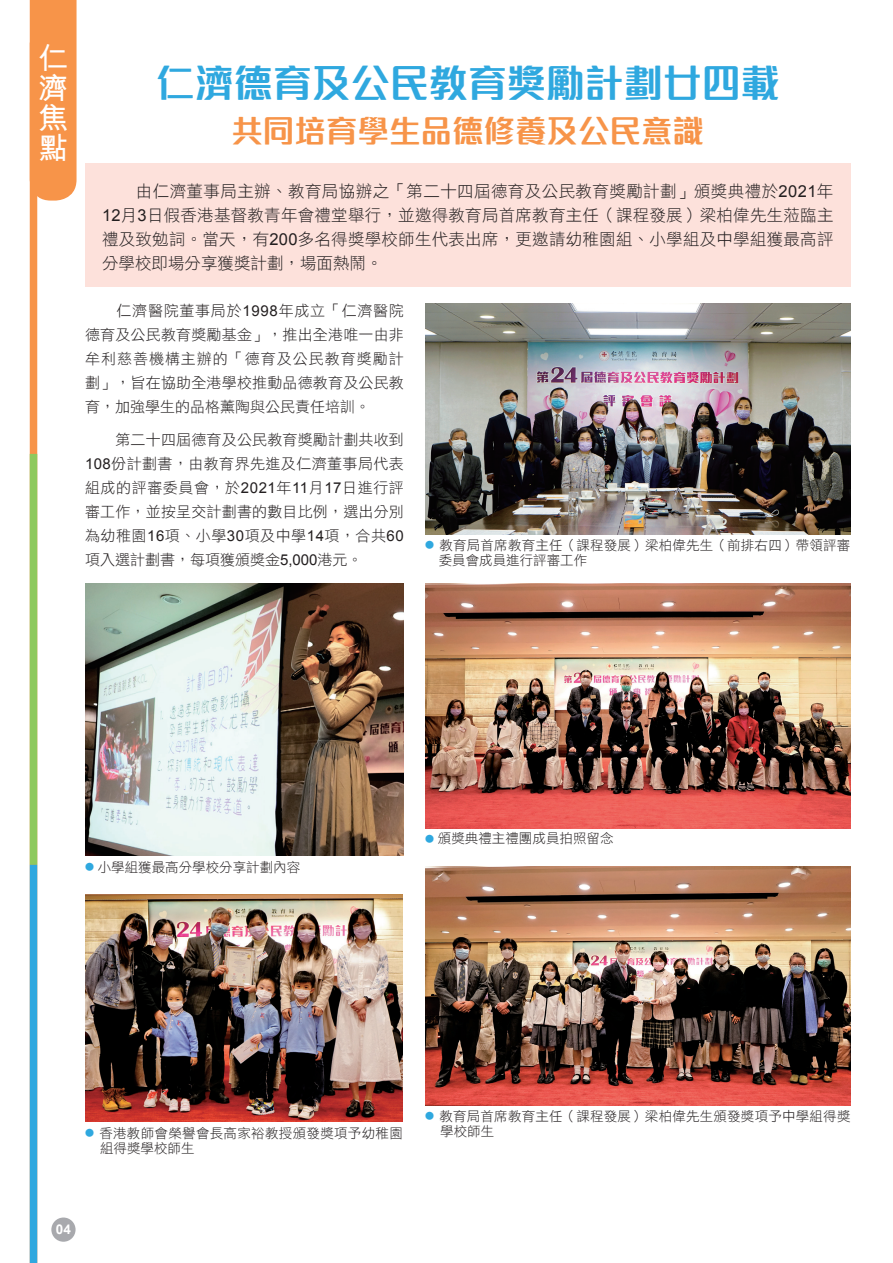
<style>
.page{position:relative;width:893px;height:1263px;background:#fff}
.page>*{position:absolute;margin:0;border:0;box-sizing:border-box;transform-origin:0 0}
.橙标1{font:700 39px "M Finance HK";color:#2fa8df}
.藍標_2{font:700 31.5px "M Finance HK";color:#f79449}
.t1{font:700 30px/30px "M Hei HK";color:#fff;text-align:justify}
.内文1{font:16.5px/24px "DF Hei Std W3";letter-spacing:.015em;color:#231f20;text-align:justify}
.内文2{font:15px/24px "DF Hei Std W3";letter-spacing:.015em;color:#231f20;text-align:justify}
.照片{font:13.5px/15px "DF Hei Std W3";letter-spacing:.015em;color:#231f20}
.t2{font:700 13.5px "Arial";color:#fff}
.s1{font-family:"Arial"}
.s2{font-size:9px;color:#2fa8df}
</style>
<div class="page">
<div style="left:85px;top:163px;width:765px;height:123px;background:#fde1db"></div>
<img style="left:425px;top:303px;width:425px;height:231px">
<img style="left:85px;top:584px;width:319px;height:272px">
<img style="left:85px;top:895px;width:318px;height:227px">
<img style="left:425px;top:866px;width:425px;height:239px">
<img style="left:425px;top:584px;width:425px;height:244px">
<div style="left:30px;top:43px;width:7px;height:1220px;background:#f79449"></div>
<div style="left:30px;top:454px;width:7px;height:411px;background:#8ec95d"></div>
<div style="left:30px;top:865px;width:7px;height:398px;background:#2fa8df"></div>
<div style="left:30px;top:0;width:47px;height:201px;background:#f79449"></div>
<div style="left:51px;top:1217px;width:25px;height:25px;background:#a8a9ad;border-radius:50%"></div>
<p class="t1" style="left:38px;top:41px;width:30px">仁濟焦點</p>
<p class="橙标1" style="left:156px;top:54px;width:625px">仁濟德育及公民教育獎勵計劃廿四載</p>
<p class="藍標_2" style="left:231px;top:107px;width:474px">共同培育學生品德修養及公民意識</p>
<p class="内文1" style="left:102px;top:179px;width:733px;text-indent:34px">由仁濟董事局主辦、教育局協辦之「第二十四屆德育及公民教育獎勵計劃」頒獎典禮於<span class="s1">2021</span>年<span class="s1">12</span>月<span class="s1">3</span>日假香港基督教青年會禮堂舉行，並邀得教育局首席教育主任（課程發展）梁柏偉先生蒞臨主禮及致勉詞。當天，有<span class="s1">200</span>多名得獎學校師生代表出席，更邀請幼稚園組、小學組及中學組獲最高評分學校即場分享獲獎計劃，場面熱鬧。</p>
<p class="内文2" style="left:85px;top:299px;width:320px;text-indent:31px">仁濟醫院董事局於<span class="s1">1998</span>年成立「仁濟醫院德育及公民教育獎勵基金」，推出全港唯一由非牟利慈善機構主辦的「德育及公民教育獎勵計劃」，旨在協助全港學校推動品德教育及公民教育，加強學生的品格薰陶與公民責任培訓。</p>
<p class="内文2" style="left:85px;top:427px;width:320px;text-indent:30px">第二十四屆德育及公民教育獎勵計劃共收到<span class="s1">108</span>份計劃書，由教育界先進及仁濟董事局代表組成的評審委員會，於<span class="s1">2021</span>年<span class="s1">11</span>月<span class="s1">17</span>日進行評審工作，並按呈交計劃書的數目比例，選出分別為幼稚園<span class="s1">16</span>項、小學<span class="s1">30</span>項及中學<span class="s1">14</span>項，合共<span class="s1">60</span>項入選計劃書，每項獲頒獎金<span class="s1">5,000</span>港元。</p>
<p class="照片" style="left:439px;top:537px;width:413px;text-indent:-14px"><span class="s2">●</span> 教育局首席教育主任（課程發展）梁柏偉先生（前排右四）帶領評審委員會成員進行評審工作</p>
<p class="照片" style="left:85px;top:859px;width:217px"><span class="s2">●</span> 小學組獲最高分學校分享計劃內容</p>
<p class="照片" style="left:425px;top:831px;width:190px"><span class="s2">●</span> 頒獎典禮主禮團成員拍照留念</p>
<p class="照片" style="left:100px;top:1125px;width:304px;text-indent:-15px"><span class="s2">●</span> 香港教師會榮譽會長高家裕教授頒發獎項予幼稚園組得獎學校師生</p>
<p class="照片" style="left:440px;top:1108px;width:412px;text-indent:-15px"><span class="s2">●</span> 教育局首席教育主任（課程發展）梁柏偉先生頒發獎項予中學組得獎學校師生</p>
<p class="t2" style="left:56px;top:1221px;width:17px">04</p>
</div>
